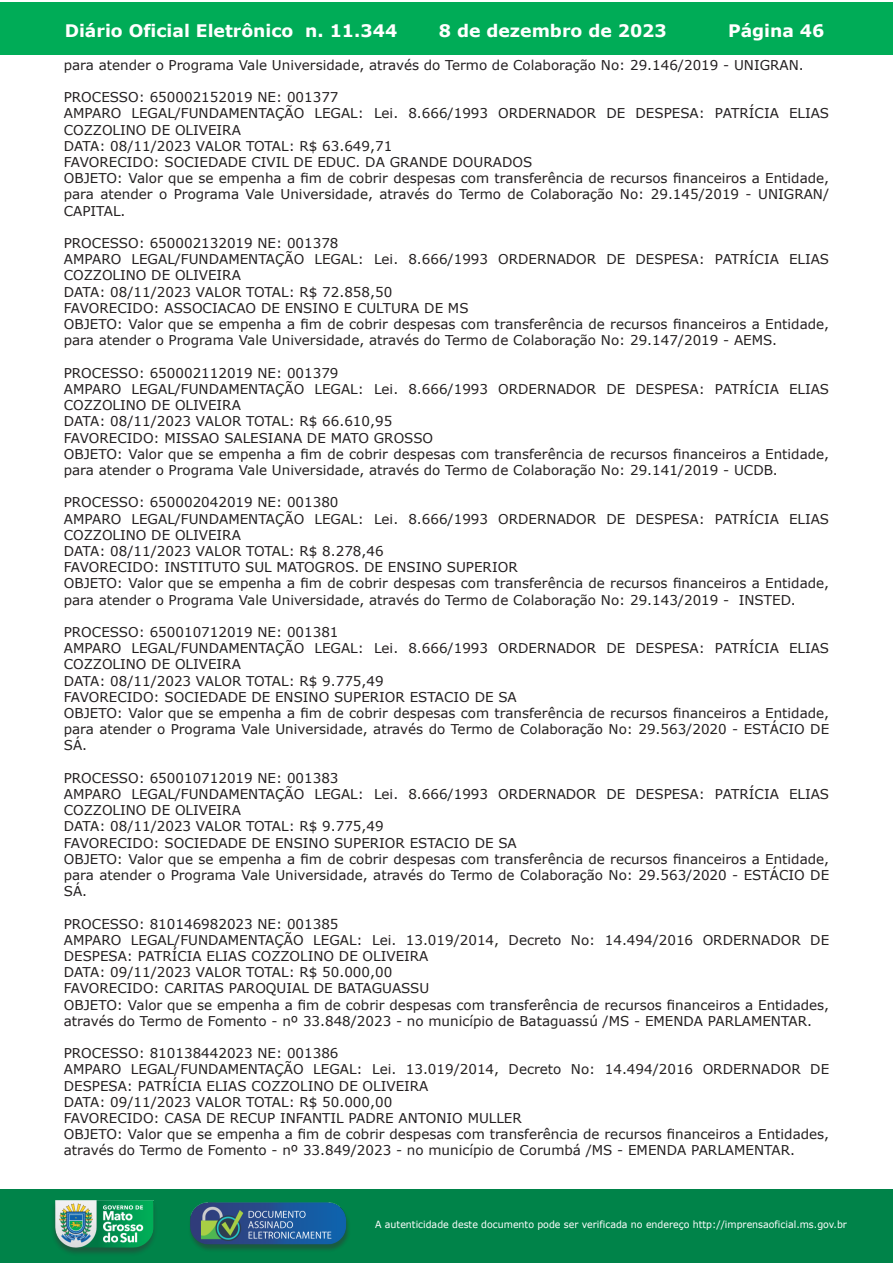
<style>
.page{position:relative;width:893px;height:1263px;background:#fff}
.page>*{position:absolute;margin:0;border:0;box-sizing:border-box;transform-origin:0 0}
.t1{font:700 17.25px "Verdana";color:#fff}
.t2{font:13.5px/16.2px "Verdana";color:#231f20}
.t3{font:9.9px "Verdana";color:#fff;scale:.95 1}
</style>
<div class="page">
<div style="left:0;top:2px;width:893px;height:53px;background:#00ac57"></div>
<div style="left:1px;top:1189px;width:892px;height:74px;background:#008349"></div>
<img style="left:49px;top:1198px;width:111px;height:61px">
<img style="left:185px;top:1201px;width:168px;height:54px">
<p class="t1" style="left:65px;top:18px;width:334px">Diário Oficial Eletrônico n. 11.344</p>
<p class="t1" style="left:439px;top:18px;width:229px">8 de dezembro de 2023</p>
<p class="t1" style="left:728px;top:18px;width:98px">Página 46</p>
<p class="t2" style="left:64px;top:57px;width:741px">para atender o Programa Vale Universidade, através do Termo de Colaboração No: 29.146/2019 - UNIGRAN.</p>
<p class="t2" style="left:64px;top:89px;width:767px">PROCESSO: 650002152019 NE: 001377<br>AMPARO LEGAL/FUNDAMENTAÇÃO LEGAL: Lei. 8.666/1993 ORDERNADOR DE DESPESA: PATRÍCIA ELIAS COZZOLINO DE OLIVEIRA<br>DATA: 08/11/2023 VALOR TOTAL: R$ 63.649,71<br>FAVORECIDO: SOCIEDADE CIVIL DE EDUC. DA GRANDE DOURADOS<br>OBJETO: Valor que se empenha a fim de cobrir despesas com transferência de recursos financeiros a Entidade, para atender o Programa Vale Universidade, através do Termo de Colaboração No: 29.145/2019 - UNIGRAN/ CAPITAL.</p>
<p class="t2" style="left:64px;top:235px;width:767px">PROCESSO: 650002132019 NE: 001378<br>AMPARO LEGAL/FUNDAMENTAÇÃO LEGAL: Lei. 8.666/1993 ORDERNADOR DE DESPESA: PATRÍCIA ELIAS COZZOLINO DE OLIVEIRA<br>DATA: 08/11/2023 VALOR TOTAL: R$ 72.858,50<br>FAVORECIDO: ASSOCIACAO DE ENSINO E CULTURA DE MS<br>OBJETO: Valor que se empenha a fim de cobrir despesas com transferência de recursos financeiros a Entidade, para atender o Programa Vale Universidade, através do Termo de Colaboração No: 29.147/2019 - AEMS.</p>
<p class="t2" style="left:64px;top:365px;width:767px">PROCESSO: 650002112019 NE: 001379<br>AMPARO LEGAL/FUNDAMENTAÇÃO LEGAL: Lei. 8.666/1993 ORDERNADOR DE DESPESA: PATRÍCIA ELIAS COZZOLINO DE OLIVEIRA<br>DATA: 08/11/2023 VALOR TOTAL: R$ 66.610,95<br>FAVORECIDO: MISSAO SALESIANA DE MATO GROSSO<br>OBJETO: Valor que se empenha a fim de cobrir despesas com transferência de recursos financeiros a Entidade, para atender o Programa Vale Universidade, através do Termo de Colaboração No: 29.141/2019 - UCDB.</p>
<p class="t2" style="left:64px;top:494px;width:767px">PROCESSO: 650002042019 NE: 001380<br>AMPARO LEGAL/FUNDAMENTAÇÃO LEGAL: Lei. 8.666/1993 ORDERNADOR DE DESPESA: PATRÍCIA ELIAS COZZOLINO DE OLIVEIRA<br>DATA: 08/11/2023 VALOR TOTAL: R$ 8.278,46<br>FAVORECIDO: INSTITUTO SUL MATOGROS. DE ENSINO SUPERIOR<br>OBJETO: Valor que se empenha a fim de cobrir despesas com transferência de recursos financeiros a Entidade, para atender o Programa Vale Universidade, através do Termo de Colaboração No: 29.143/2019 - INSTED.</p>
<p class="t2" style="left:64px;top:624px;width:767px">PROCESSO: 650010712019 NE: 001381<br>AMPARO LEGAL/FUNDAMENTAÇÃO LEGAL: Lei. 8.666/1993 ORDERNADOR DE DESPESA: PATRÍCIA ELIAS COZZOLINO DE OLIVEIRA<br>DATA: 08/11/2023 VALOR TOTAL: R$ 9.775,49<br>FAVORECIDO: SOCIEDADE DE ENSINO SUPERIOR ESTACIO DE SA<br>OBJETO: Valor que se empenha a fim de cobrir despesas com transferência de recursos financeiros a Entidade, para atender o Programa Vale Universidade, através do Termo de Colaboração No: 29.563/2020 - ESTÁCIO DE SÁ.</p>
<p class="t2" style="left:64px;top:770px;width:767px">PROCESSO: 650010712019 NE: 001383<br>AMPARO LEGAL/FUNDAMENTAÇÃO LEGAL: Lei. 8.666/1993 ORDERNADOR DE DESPESA: PATRÍCIA ELIAS COZZOLINO DE OLIVEIRA<br>DATA: 08/11/2023 VALOR TOTAL: R$ 9.775,49<br>FAVORECIDO: SOCIEDADE DE ENSINO SUPERIOR ESTACIO DE SA<br>OBJETO: Valor que se empenha a fim de cobrir despesas com transferência de recursos financeiros a Entidade, para atender o Programa Vale Universidade, através do Termo de Colaboração No: 29.563/2020 - ESTÁCIO DE SÁ.</p>
<p class="t2" style="left:64px;top:915px;width:767px">PROCESSO: 810146982023 NE: 001385<br>AMPARO LEGAL/FUNDAMENTAÇÃO LEGAL: Lei. 13.019/2014, Decreto No: 14.494/2016 ORDERNADOR DE DESPESA: PATRÍCIA ELIAS COZZOLINO DE OLIVEIRA<br>DATA: 09/11/2023 VALOR TOTAL: R$ 50.000,00<br>FAVORECIDO: CARITAS PAROQUIAL DE BATAGUASSU<br>OBJETO: Valor que se empenha a fim de cobrir despesas com transferência de recursos financeiros a Entidades, através do Termo de Fomento - nº 33.848/2023 - no município de Bataguassú /MS - EMENDA PARLAMENTAR.</p>
<p class="t2" style="left:64px;top:1045px;width:767px">PROCESSO: 810138442023 NE: 001386<br>AMPARO LEGAL/FUNDAMENTAÇÃO LEGAL: Lei. 13.019/2014, Decreto No: 14.494/2016 ORDERNADOR DE DESPESA: PATRÍCIA ELIAS COZZOLINO DE OLIVEIRA<br>DATA: 09/11/2023 VALOR TOTAL: R$ 50.000,00<br>FAVORECIDO: CASA DE RECUP INFANTIL PADRE ANTONIO MULLER<br>OBJETO: Valor que se empenha a fim de cobrir despesas com transferência de recursos financeiros a Entidades, através do Termo de Fomento - nº 33.849/2023 - no município de Corumbá /MS - EMENDA PARLAMENTAR.</p>
<p class="t3" style="left:375px;top:1218px;width:498px">A autenticidade deste documento pode ser verificada no endereço http://imprensaoficial.ms.gov.br</p>
</div>
